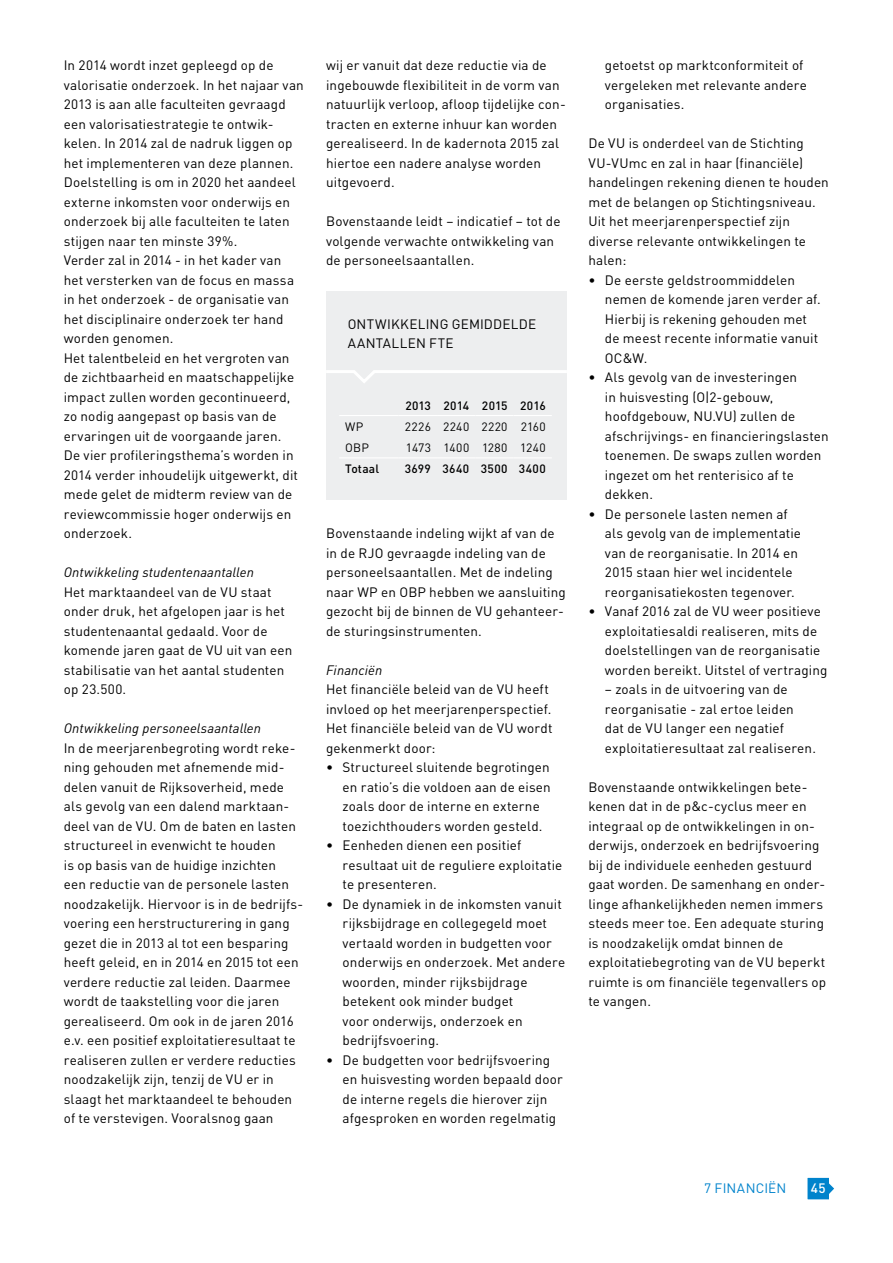
<style>
.page{position:relative;width:893px;height:1263px;background:#fff}
.page>*{position:absolute;margin:0;border:0;box-sizing:border-box;transform-origin:0 0}
.t1{font:13.5px/19.5px "DIN Pro";letter-spacing:.01em;color:#000}
.t2{font:italic 13.5px "DIN Pro";letter-spacing:.01em;color:#000}
.t3{font:13.5px "DIN Pro";color:#0083cc}
.t4{font:500 13.5px "DIN Pro";color:#fff}
.t5{font:12px "DIN Pro";letter-spacing:.03em;color:#000}
.t6{font:500 12px "DIN Pro";letter-spacing:.03em;color:#000}
.t7{font:500 12px "DIN Pro";color:#000}
</style>
<div class="page">
<svg style="left:808px;top:1178px;width:26px;height:21px"></svg>
<div style="left:326px;top:291px;width:241px;height:208px;background:#edeeef"></div>
<hr style="left:339px;top:415px;width:60px;height:1px;background:#fff">
<hr style="left:399px;top:415px;width:38px;height:1px;background:#fff">
<hr style="left:437px;top:415px;width:38px;height:1px;background:#fff">
<hr style="left:475px;top:415px;width:39px;height:1px;background:#fff">
<hr style="left:514px;top:415px;width:38px;height:1px;background:#fff">
<hr style="left:339px;top:457px;width:60px;height:1px;background:#fff">
<hr style="left:399px;top:457px;width:38px;height:1px;background:#fff">
<hr style="left:437px;top:457px;width:38px;height:1px;background:#fff">
<hr style="left:475px;top:457px;width:39px;height:1px;background:#fff">
<hr style="left:514px;top:457px;width:38px;height:1px;background:#fff">
<svg style="left:326px;top:370px;width:241px;height:13px"></svg>
<p class="t1" style="left:64px;top:54px;width:242px">In 2014 wordt inzet gepleegd op de valorisatie onderzoek. In het najaar van 2013 is aan alle faculteiten gevraagd een valorisatiestrategie te ontwik&shy;kelen. In 2014 zal de nadruk liggen op het implementeren van deze plannen.<br>Doelstelling is om in 2020 het aandeel externe inkomsten voor onderwijs en onderzoek bij alle faculteiten te laten stijgen naar ten minste 39%.<br>Verder zal in 2014 - in het kader van het versterken van de focus en massa in het onderzoek - de organisatie van het disciplinaire onderzoek ter hand worden genomen.<br>Het talentbeleid en het vergroten van de zichtbaarheid en maatschappelijke impact zullen worden gecontinueerd, zo nodig aangepast op basis van de ervaringen uit de voorgaande jaren.<br>De vier profileringsthema’s worden in 2014 verder inhoudelijk uitgewerkt, dit mede gelet de midterm review van de reviewcommissie hoger onderwijs en onderzoek.</p>
<p class="t2" style="left:64px;top:562px;width:192px">Ontwikkeling studentenaantallen</p>
<p class="t1" style="left:64px;top:581px;width:230px">Het marktaandeel van de VU staat onder druk, het afgelopen jaar is het studentenaantal gedaald. Voor de komende jaren gaat de VU uit van een stabilisatie van het aantal studenten op 23.500.</p>
<p class="t2" style="left:64px;top:718px;width:199px">Ontwikkeling personeelsaantallen</p>
<p class="t1" style="left:64px;top:737px;width:241px">In de meerjarenbegroting wordt reke&shy;ning gehouden met afnemende mid&shy;delen vanuit de Rijksoverheid, mede als gevolg van een dalend marktaan&shy;deel van de VU. Om de baten en lasten structureel in evenwicht te houden<br>is op basis van de huidige inzichten<br>een reductie van de personele lasten noodzakelijk. Hiervoor is in de bedrijfs&shy;voering een herstructurering in gang gezet die in 2013 al tot een besparing heeft geleid, en in 2014 en 2015 tot een verdere reductie zal leiden. Daarmee wordt de taakstelling voor die jaren gerealiseerd. Om ook in de jaren 2016 e.v. een positief exploitatieresultaat te realiseren zullen er verdere reducties noodzakelijk zijn, tenzij de VU er in slaagt het marktaandeel te behouden of te verstevigen. Vooralsnog gaan</p>
<p class="t1" style="left:326px;top:54px;width:241px">wij er vanuit dat deze reductie via de ingebouwde flexibiliteit in de vorm van natuurlijk verloop, afloop tijdelijke con&shy;tracten en externe inhuur kan worden gerealiseerd. In de kadernota 2015 zal hiertoe een nadere analyse worden uitgevoerd.</p>
<p class="t1" style="left:326px;top:210px;width:236px">Bovenstaande leidt – indicatief – tot de volgende verwachte ontwikkeling van de personeelsaantallen.</p>
<p class="t1" style="left:348px;top:313px;width:190px">ONTWIKKELING GEMIDDELDE<br>AANTALLEN FTE</p>
<p class="t7" style="left:405px;top:395px;width:142px">2013 2014 2015 2016</p>
<p class="t5" style="left:345px;top:417px;width:20px">WP</p>
<p class="t5" style="left:405px;top:417px;width:142px">2226 2240 2220 2160</p>
<p class="t5" style="left:345px;top:438px;width:25px">OBP</p>
<p class="t5" style="left:406px;top:438px;width:141px">1473 1400 1280 1240</p>
<p class="t6" style="left:345px;top:459px;width:35px">Totaal</p>
<p class="t6" style="left:405px;top:459px;width:143px">3699 3640 3500 3400</p>
<p class="t1" style="left:326px;top:522px;width:241px">Bovenstaande indeling wijkt af van de in de RJO gevraagde indeling van de personeelsaantallen. Met de indeling naar WP en OBP hebben we aansluiting gezocht bij de binnen de VU gehanteer&shy;de sturingsinstrumenten.</p>
<p class="t2" style="left:326px;top:659px;width:58px">Financiën</p>
<p class="t1" style="left:326px;top:678px;width:228px">Het financiële beleid van de VU heeft invloed op het meerjarenperspectief.<br>Het financiële beleid van de VU wordt gekenmerkt door:</p>
<p class="t1" style="left:343px;top:756px;width:210px;text-indent:-16px">• Structureel sluitende begrotingen en ratio’s die voldoen aan de eisen zoals door de interne en externe toezichthouders worden gesteld.</p>
<p class="t1" style="left:343px;top:834px;width:221px;text-indent:-16px">• Eenheden dienen een positief resultaat uit de reguliere exploitatie te presenteren.</p>
<p class="t1" style="left:343px;top:893px;width:224px;text-indent:-16px">• De dynamiek in de inkomsten vanuit rijksbijdrage en collegegeld moet vertaald worden in budgetten voor onderwijs en onderzoek. Met andere woorden, minder rijksbijdrage betekent ook minder budget<br>voor onderwijs, onderzoek en bedrijfsvoering.</p>
<p class="t1" style="left:343px;top:1049px;width:222px;text-indent:-16px">• De budgetten voor bedrijfsvoering en huisvesting worden bepaald door de interne regels die hierover zijn afgesproken en worden regelmatig</p>
<p class="t1" style="left:605px;top:54px;width:203px">getoetst op marktconformiteit of vergeleken met relevante andere organisaties.</p>
<p class="t1" style="left:588px;top:132px;width:242px">De VU is onderdeel van de Stichting<br>VU-VUmc en zal in haar (financiële) handelingen rekening dienen te houden met de belangen op Stichtingsniveau.<br>Uit het meerjarenperspectief zijn diverse relevante ontwikkelingen te halen:</p>
<p class="t1" style="left:605px;top:269px;width:218px;text-indent:-16px">• De eerste geldstroommiddelen nemen de komende jaren verder af.<br>Hierbij is rekening gehouden met de meest recente informatie vanuit<br>OC&amp;W.</p>
<p class="t1" style="left:605px;top:366px;width:225px;text-indent:-16px">• Als gevolg van de investeringen<br>in huisvesting (O|2-gebouw, hoofdgebouw, NU.VU) zullen de afschrijvings- en financieringslasten toenemen. De swaps zullen worden ingezet om het renterisico af te dekken.</p>
<p class="t1" style="left:605px;top:503px;width:198px;text-indent:-16px">• De personele lasten nemen af als gevolg van de implementatie van de reorganisatie. In 2014 en<br>2015 staan hier wel incidentele reorganisatiekosten tegenover.</p>
<p class="t1" style="left:605px;top:600px;width:224px;text-indent:-16px">• Vanaf 2016 zal de VU weer positieve exploitatiesaldi realiseren, mits de doelstellingen van de reorganisatie worden bereikt. Uitstel of vertraging</p>
<p class="t1" style="left:605px;top:678px;width:213px">– zoals in de uitvoering van de reorganisatie - zal ertoe leiden dat de VU langer een negatief exploitatieresultaat zal realiseren.</p>
<p class="t1" style="left:588px;top:776px;width:239px">Bovenstaande ontwikkelingen bete&shy;kenen dat in de p&amp;c-cyclus meer en integraal op de ontwikkelingen in on&shy;derwijs, onderzoek en bedrijfsvoering bij de individuele eenheden gestuurd gaat worden. De samenhang en onder&shy;linge afhankelijkheden nemen immers steeds meer toe. Een adequate sturing is noodzakelijk omdat binnen de exploitatiebegroting van de VU beperkt ruimte is om financiële tegenvallers op te vangen.</p>
<p class="t3" style="left:704px;top:1178px;width:28px">7 Financiën</p>
<p class="t4" style="left:811px;top:1177px;width:16px">45</p>
</div>
